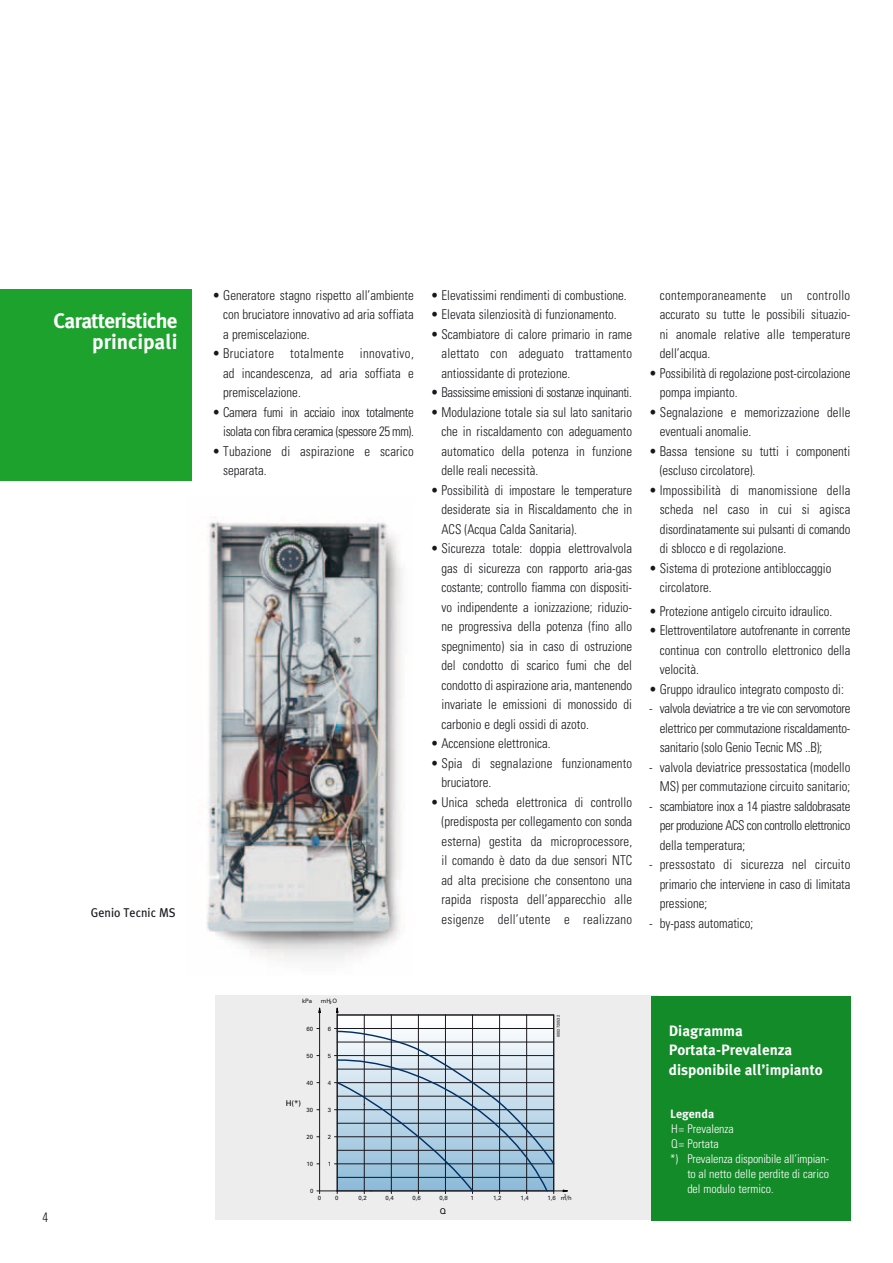
<style>
.page{position:relative;width:893px;height:1263px;background:#fff}
.page>*{position:absolute;margin:0;border:0;box-sizing:border-box;transform-origin:0 0}
.t1{font:700 21px/21px "Meta Plus";letter-spacing:-.03em;color:#fff;text-align:right}
.t2{font:700 15px/19.5px "Meta Plus";color:#fff}
.t3{font:300 condensed 13.5px/19.5px "Univers";color:#1a171c;text-align:justify;scale:.95 1}
.t4{font:300 condensed 13.5px/19.5px "Univers";letter-spacing:-.03em;color:#1a171c;text-align:right;scale:.95 1}
.t5{font:12.75px "Meta Plus";color:#1a171c;scale:.95 1}
.t6{font:300 condensed 12px "Univers";color:#fff}
.t7{font:700 12px "Meta Plus";color:#fff}
.t8{font:7.95px "Univers";color:#010000}
.t9{font:6px "Univers";color:#1a171b}
.t10{font:4.05px "Univers";color:#1a171b}
</style>
<div class="page">
<div style="left:0;top:289px;width:191px;height:191px;background:#1ea22e"></div>
<img style="left:206px;top:517px;width:196px;height:443px">
<div style="left:214px;top:995px;width:444px;height:225px;background:#ededee"></div>
<div style="left:651px;top:995px;width:199px;height:225px;background:#138b29"></div>
<hr style="left:317px;top:1190px;width:54px;height:1px;background:#1a171c">
<hr style="left:319px;top:1008px;width:1px;height:185px;background:#1a171c">
<svg style="left:318px;top:1008px;width:250px;height:184px"></svg>
<svg style="left:334px;top:1028px;width:222px;height:165px"></svg>
<h1 class="t1" style="left:54px;top:310px;width:125px">Caratteristiche principali</h1>
<p class="t5" style="left:91px;top:905px;width:91px">Genio Tecnic MS</p>
<p class="t3" style="left:42px;top:1208px;width:7px">4</p>
<p class="t3" style="left:223px;top:285px;width:202px;text-indent:-11px">• Generatore stagno rispetto all’ambiente con bruciatore innovativo ad aria soffiata a premiscelazione.</p>
<p class="t3" style="left:223px;top:344px;width:202px;text-indent:-11px">• Bruciatore totalmente innovativo, ad incandescenza, ad aria soffiata e premiscelazione.</p>
<p class="t4" style="left:213px;top:402px;width:213px">• Camera fumi in acciaio inox totalmente isolata con fibra ceramica (spessore 25 mm).</p>
<p class="t3" style="left:223px;top:441px;width:202px;text-indent:-11px">• Tubazione di aspirazione e scarico separata.</p>
<p class="t3" style="left:431px;top:285px;width:208px">• Elevatissimi rendimenti di combustione.</p>
<p class="t3" style="left:431px;top:305px;width:197px">• Elevata silenziosità di funzionamento.</p>
<p class="t3" style="left:441px;top:324px;width:202px;text-indent:-11px">• Scambiatore di calore primario in rame alettato con adeguato trattamento antiossidante di protezione.</p>
<p class="t4" style="left:431px;top:383px;width:213px">• Bassissime emissioni di sostanze inquinanti.</p>
<p class="t3" style="left:441px;top:402px;width:202px;text-indent:-11px">• Modulazione totale sia sul lato sanitario che in riscaldamento con adeguamento automatico della potenza in funzione delle reali necessità.</p>
<p class="t3" style="left:441px;top:480px;width:202px;text-indent:-11px">• Possibilità di impostare le temperature desiderate sia in Riscaldamento che in ACS (Acqua Calda Sanitaria).</p>
<p class="t3" style="left:441px;top:539px;width:202px;text-indent:-11px">• Sicurezza totale: doppia elettrovalvola gas di sicurezza con rapporto aria-gas costante; controllo fiamma con dispositi&shy;vo indipendente a ionizzazione; riduzio&shy;ne progressiva della potenza (fino allo spegnimento) sia in caso di ostruzione del condotto di scarico fumi che del condotto di aspirazione aria, mantenendo invariate le emissioni di monossido di carbonio e degli ossidi di azoto.</p>
<p class="t3" style="left:431px;top:734px;width:128px">• Accensione elettronica.</p>
<p class="t3" style="left:441px;top:753px;width:202px;text-indent:-11px">• Spia di segnalazione funzionamento bruciatore.</p>
<p class="t3" style="left:441px;top:792px;width:202px;text-indent:-11px">• Unica scheda elettronica di controllo (predisposta per collegamento con sonda esterna) gestita da microprocessore, il comando è dato da due sensori NTC ad alta precisione che consentono una rapida risposta dell’apparecchio alle esigenze dell’utente e realizzano</p>
<p class="t3" style="left:660px;top:285px;width:202px">contemporaneamente un controllo accurato su tutte le possibili situazio&shy;ni anomale relative alle temperature dell’acqua.</p>
<p class="t3" style="left:660px;top:363px;width:202px;text-indent:-11px">• Possibilità di regolazione post-circolazione pompa impianto.</p>
<p class="t3" style="left:660px;top:402px;width:202px;text-indent:-11px">• Segnalazione e memorizzazione delle eventuali anomalie.</p>
<p class="t3" style="left:660px;top:441px;width:202px;text-indent:-11px">• Bassa tensione su tutti i componenti (escluso circolatore).</p>
<p class="t3" style="left:660px;top:480px;width:202px;text-indent:-11px">• Impossibilità di manomissione della scheda nel caso in cui si agisca disordinatamente sui pulsanti di comando di sblocco e di regolazione.</p>
<p class="t3" style="left:660px;top:558px;width:182px;text-indent:-11px">• Sistema di protezione antibloccaggio circolatore.</p>
<p class="t3" style="left:649px;top:601px;width:194px">• Protezione antigelo circuito idraulico.</p>
<p class="t3" style="left:660px;top:621px;width:202px;text-indent:-11px">• Elettroventilatore autofrenante in corrente continua con controllo elettronico della velocità.</p>
<p class="t3" style="left:649px;top:679px;width:207px">• Gruppo idraulico integrato composto di:</p>
<p class="t3" style="left:660px;top:699px;width:202px;text-indent:-11px">- valvola deviatrice a tre vie con servomotore elettrico per commutazione riscaldamento&shy;sanitario (solo Genio Tecnic MS ..B);</p>
<p class="t3" style="left:649px;top:757px;width:213px;text-align:right">- valvola deviatrice pressostatica (modello<br>MS) per commutazione circuito sanitario;</p>
<p class="t3" style="left:660px;top:796px;width:202px;text-indent:-11px">- scambiatore inox a 14 piastre saldobrasate per produzione ACS con controllo elettronico della temperatura;</p>
<p class="t3" style="left:660px;top:855px;width:202px;text-indent:-11px">- pressostato di sicurezza nel circuito primario che interviene in caso di limitata pressione;</p>
<p class="t3" style="left:649px;top:913px;width:111px">- by-pass automatico;</p>
<p class="t9" style="left:302px;top:998px;width:11px">kPa</p>
<p class="t9" style="left:321px;top:998px;width:18px">mH <sub>2</sub>O</p>
<p class="t9" style="left:306px;top:1025px;width:8px">60</p>
<p class="t9" style="left:328px;top:1025px;width:5px">6</p>
<p class="t9" style="left:306px;top:1052px;width:8px">50</p>
<p class="t9" style="left:328px;top:1052px;width:5px">5</p>
<p class="t9" style="left:306px;top:1079px;width:8px">40</p>
<p class="t9" style="left:328px;top:1079px;width:5px">4</p>
<p class="t8" style="left:286px;top:1098px;width:17px">H(*)</p>
<p class="t9" style="left:306px;top:1106px;width:8px">30</p>
<p class="t9" style="left:328px;top:1106px;width:5px">3</p>
<p class="t9" style="left:306px;top:1133px;width:8px">20</p>
<p class="t9" style="left:328px;top:1133px;width:5px">2</p>
<p class="t9" style="left:306px;top:1160px;width:8px">10</p>
<p class="t9" style="left:328px;top:1160px;width:5px">1</p>
<p class="t10" style="left:556px;top:1037px;width:24px;rotate:-90deg">0002720532</p>
<p class="t9" style="left:310px;top:1187px;width:5px">0</p>
<p class="t10" style="left:564px;top:1193px;width:4px">3</p>
<p class="t9" style="left:318px;top:1195px;width:5px">0</p>
<p class="t9" style="left:561px;top:1195px;width:12px">m/h</p>
<p class="t9" style="left:335px;top:1195px;width:5px">0</p>
<p class="t9" style="left:358px;top:1195px;width:10px">0,2</p>
<p class="t9" style="left:471px;top:1195px;width:5px">1</p>
<p class="t9" style="left:547px;top:1195px;width:10px">1,6</p>
<p class="t9" style="left:386px;top:1195px;width:10px">0,4</p>
<p class="t9" style="left:412px;top:1195px;width:10px">0,6</p>
<p class="t9" style="left:440px;top:1195px;width:10px">0,8</p>
<p class="t9" style="left:493px;top:1195px;width:10px">1,2</p>
<p class="t9" style="left:520px;top:1195px;width:10px">1,4</p>
<p class="t8" style="left:440px;top:1206px;width:8px">Q</p>
<p class="t2" style="left:669px;top:1021px;width:155px">Diagramma<br>Portata-Prevalenza disponibile all’impianto</p>
<p class="t7" style="left:670px;top:1107px;width:45px">Legenda</p>
<p class="t6" style="left:671px;top:1122px;width:64px">H = Prevalenza</p>
<p class="t6" style="left:671px;top:1137px;width:49px">Q = Portata</p>
<p class="t6" style="left:670px;top:1152px;width:160px">*) Prevalenza disponibile all’impian-</p>
<p class="t6" style="left:687px;top:1167px;width:143px">to al netto delle perdite di carico</p>
<p class="t6" style="left:687px;top:1182px;width:88px">del modulo termico.</p>
</div>
